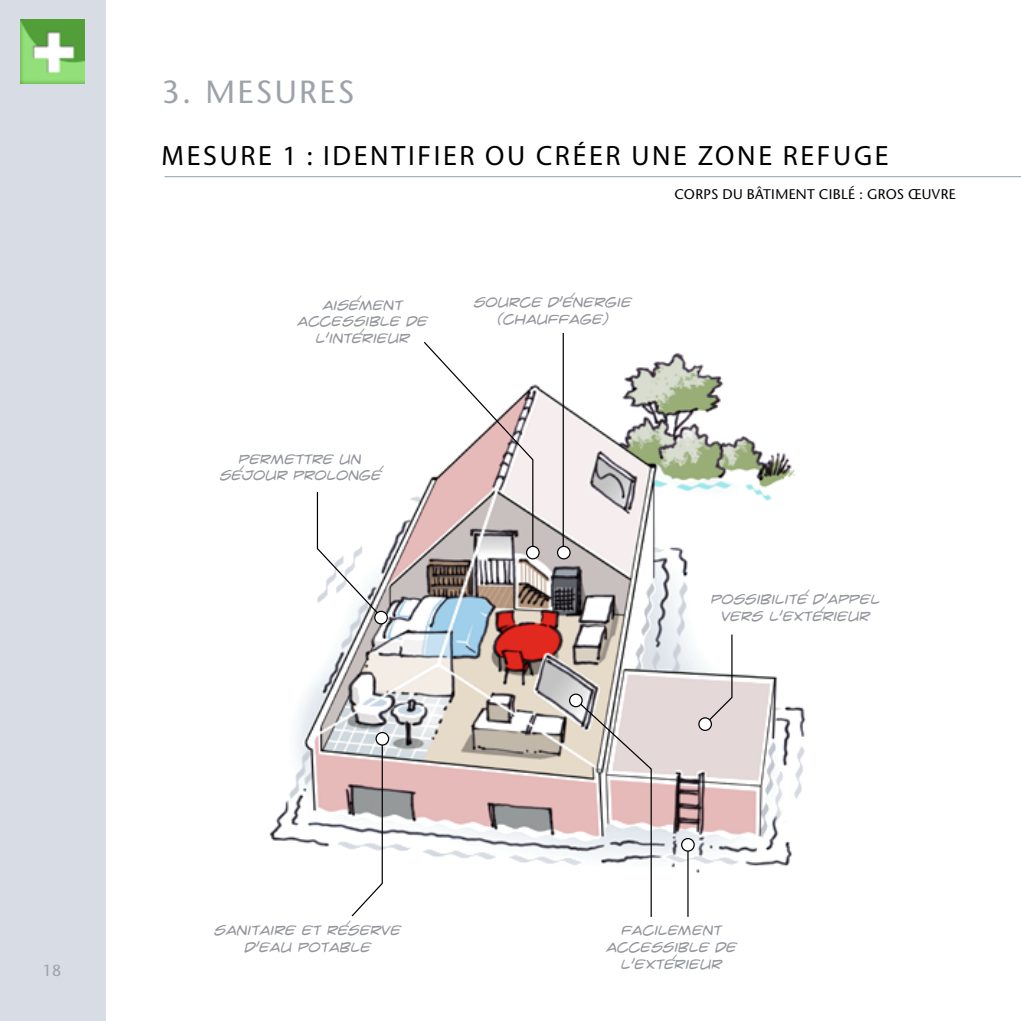
<style>
.page{position:relative;width:1021px;height:1021px;background:#fff}
.page>*{position:absolute;margin:0;border:0;box-sizing:border-box;transform-origin:0 0}
.t1{font:500 32px "Stone Sans Std";letter-spacing:.075em;color:#9ea2aa}
.t2{font:28px "Myriad Pro";letter-spacing:.095em;color:#000}
.t3{font:500 16px "Stone Sans Std";color:#9ea2aa}
.t4{font:14px/16.8px "Crime Fighter BB";color:#94969e;text-align:center}
.t5{font:500 14px "Stone Sans Std";letter-spacing:.025em;color:#000}
</style>
<div class="page">
<div style="left:0;top:0;width:106px;height:1020px;background:#d8dde5"></div>
<img style="left:269px;top:332px;width:537px;height:574px">
<hr style="left:164px;top:176px;width:856px;height:1px;background:#8fa0b0">
<div style="left:742px;top:531px;width:89px;height:131px;background:#fff"></div>
<svg style="left:350px;top:736px;width:33px;height:181px"></svg>
<svg style="left:316px;top:490px;width:66px;height:128px"></svg>
<hr style="left:687px;top:844px;width:1px;height:72px;background:#000">
<svg style="left:578px;top:701px;width:74px;height:216px"></svg>
<div style="left:376px;top:732px;width:12px;height:13px;background:#fff;border-radius:50%"></div>
<div style="left:375px;top:732px;width:14px;height:13px;border:1px solid #000;border-radius:50%"></div>
<svg style="left:375px;top:611px;width:12px;height:13px"></svg>
<div style="left:374px;top:610px;width:14px;height:14px;border:1px solid #000;border-radius:50%"></div>
<svg style="left:569px;top:694px;width:13px;height:12px"></svg>
<div style="left:569px;top:693px;width:13px;height:14px;border:1px solid #000;border-radius:50%"></div>
<div style="left:681px;top:838px;width:13px;height:13px;background:#fff;border-radius:50%"></div>
<div style="left:681px;top:838px;width:13px;height:13px;border:1px solid #000;border-radius:50%"></div>
<svg style="left:704px;top:633px;width:29px;height:92px"></svg>
<div style="left:699px;top:718px;width:12px;height:12px;background:#fff;border-radius:50%"></div>
<div style="left:698px;top:717px;width:14px;height:14px;border:1px solid #000;border-radius:50%"></div>
<svg style="left:422px;top:340px;width:112px;height:213px"></svg>
<hr style="left:562px;top:333px;width:2px;height:219px;background:#000">
<svg style="left:526px;top:546px;width:13px;height:13px"></svg>
<div style="left:526px;top:545px;width:13px;height:14px;border:1px solid #000;border-radius:50%"></div>
<svg style="left:557px;top:546px;width:13px;height:13px"></svg>
<div style="left:557px;top:545px;width:13px;height:14px;border:1px solid #000;border-radius:50%"></div>
<img style="left:20px;top:20px;width:64px;height:64px">
<h1 class="t1" style="left:161px;top:73px;width:194px">3. MESURES</h1>
<h2 class="t2" style="left:162px;top:138px;width:725px">MESURE 1 : IDENTIFIER OU CRÉER UNE ZONE REFUGE</h2>
<p class="t5" style="left:674px;top:185px;width:283px">CORPS DU BÂTIM ENT CI BLÉ : GROS ŒUVRE</p>
<p class="t4" style="left:296px;top:296px;width:132px">AISE<sup>’</sup>MENT<br>ACCESSIBLE DE<br>L’INTE<sup>’</sup>RIEUR</p>
<p class="t4" style="left:473px;top:294px;width:159px">SOURCE D’E<sup>’</sup>NERGIE (CHAUFFAGE)</p>
<p class="t4" style="left:219px;top:450px;width:164px">PERMETTRE UN<br>SE<sup>’</sup>JOUR PROLONGE<sup>’</sup></p>
<p class="t4" style="left:710px;top:591px;width:171px">POSSIBILITE<sup>’</sup> D’APPEL<br>VERS L’EXTE<sup>’</sup>RIEUR</p>
<p class="t3" style="left:43px;top:960px;width:20px">18</p>
<p class="t4" style="left:213px;top:922px;width:188px">SANITAIRE ET RE<sup>’</sup>SERVE<br>D’EAU POTABLE</p>
<p class="t4" style="left:605px;top:922px;width:132px">FACILEMENT<br>ACCESSIBLE DE<br>L’EXTE<sup>’</sup>RIEUR</p>
</div>
